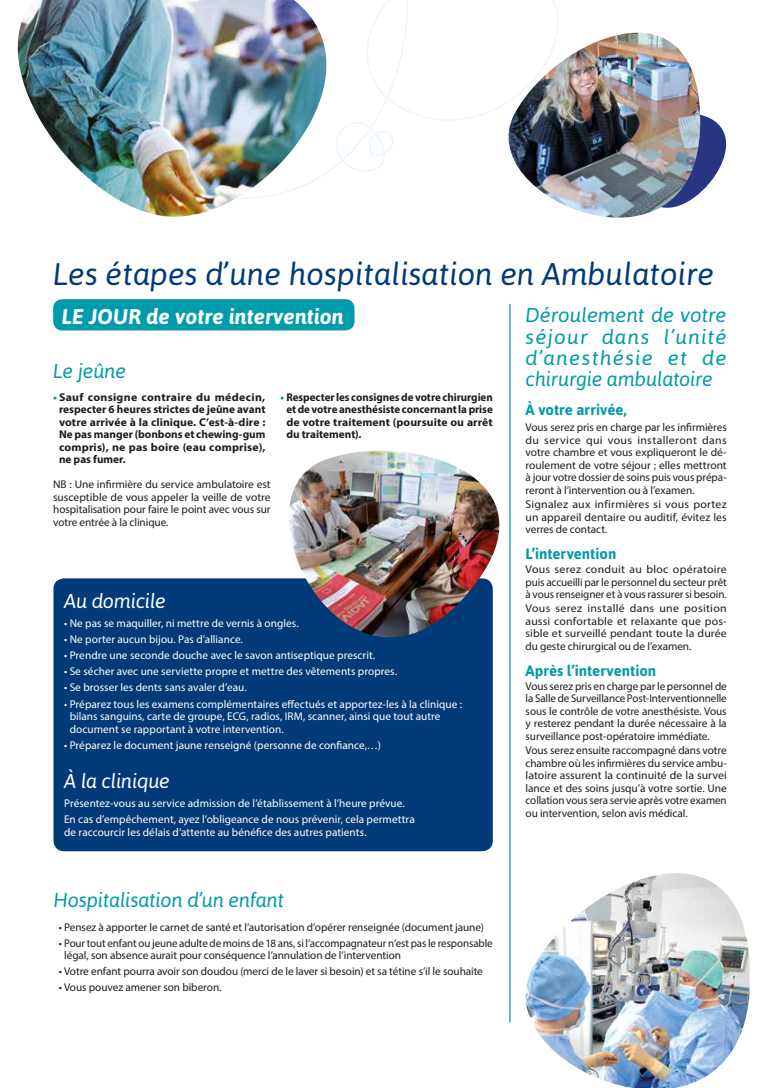
<style>
.page{position:relative;width:780px;height:1088px;background:#fff}
.page>*{position:absolute;margin:0;border:0;box-sizing:border-box;transform-origin:0 0}
.t1{font:italic 31.25px "Asap";color:#003a78}
.t2{font:italic 700 21.25px "Asap";color:#fff}
.t3{font:italic 20px/21.2px "Asap";letter-spacing:-.01em;color:#009bac;text-align:justify;scale:1.04 1}
.t4{font:italic 20px "Asap";letter-spacing:-.01em;color:#009bac}
.t5{font:italic 20px "Asap";letter-spacing:-.015em;color:#fff}
.t6{font:700 15px "Asap";color:#009bac}
.t7{font:11.25px/12.5px "Myriad Pro";letter-spacing:-.005em;color:#1d1d1b;text-align:justify}
.t8{font:11.25px/12.5px "Myriad Pro";letter-spacing:.005em;color:#fff}
.t9{font:11.25px/12.5px "Myriad Pro";letter-spacing:-.005em;color:#1d1d1b;text-align:justify;scale:1.05 1}
.t10{font:700 11.25px/12.5px "Myriad Pro";letter-spacing:.005em;color:#1d1d1b;text-align:justify;scale:1.05 1}
.t11{font:700 11.25px/12.5px "Myriad Pro";letter-spacing:.005em;color:#1d1d1b;text-align:justify}
.s1{color:#009bac}
</style>
<div class="page">
<svg style="left:340px;top:0;width:160px;height:172px"></svg>
<svg style="left:701px;top:115px;width:26px;height:77px"></svg>
<img style="left:17px;top:0;width:323px;height:217px">
<img style="left:507px;top:33px;width:194px;height:185px">
<div style="left:53px;top:299px;width:301px;height:31px;background:#009bac;border-radius:9px"></div>
<hr style="left:509px;top:304px;width:1px;height:718px;background:#009bac">
<div style="left:53px;top:578px;width:440px;height:273px;background:#003a78;border-radius:11px"></div>
<img style="left:246px;top:451px;width:265px;height:197px">
<img style="left:525px;top:873px;width:224px;height:215px">
<h1 class="t1" style="left:53px;top:255px;width:662px">Les étapes d’une hospitalisation en Ambulatoire</h1>
<h2 class="t2" style="left:62px;top:304px;width:283px">LE JOUR de votre intervention</h2>
<h3 class="t4" style="left:53px;top:359px;width:74px">Le jeûne</h3>
<p class="t10" style="left:59px;top:390px;width:198px;text-indent:-6px"><span class="s1">•</span> Sauf consigne contraire du médecin, respecter 6 heures strictes de jeûne avant votre arrivée à la clinique. C’est-à-dire :<br>Ne pas manger (bonbons et chewing-gum compris), ne pas boire (eau comprise), ne pas fumer.</p>
<p class="t11" style="left:286px;top:390px;width:208px;text-indent:-6px"><span class="s1">•</span> Respecter les consignes de votre chirurgien et de votre anesthésiste concernant la prise de votre traitement (poursuite ou arrêt du traitement).</p>
<p class="t7" style="left:53px;top:478px;width:219px">NB : Une infirmière du service ambulatoire est susceptible de vous appeler la veille de votre hospitalisation pour faire le point avec vous sur votre entrée à la clinique.</p>
<h3 class="t3" style="left:525px;top:305px;width:195px">Déroulement de votre séjour dans l’unité d’anesthésie et de chirurgie ambulatoire</h3>
<h3 class="t6" style="left:525px;top:401px;width:103px">À votre arrivée,</h3>
<p class="t7" style="left:525px;top:421px;width:203px">Vous serez pris en charge par les infirmières du service qui vous installeront dans votre chambre et vous expliqueront le dé&shy;roulement de votre séjour ; elles mettront à jour votre dossier de soins puis vous prépa&shy;reront à l’intervention ou à l’examen.</p>
<p class="t9" style="left:525px;top:498px;width:193px">Signalez aux infirmières si vous portez un appareil dentaire ou auditif, évitez les verres de contact.</p>
<h3 class="t6" style="left:525px;top:545px;width:92px">L’intervention</h3>
<p class="t9" style="left:525px;top:563px;width:193px">Vous serez conduit au bloc opératoire puis accueilli par le personnel du secteur prêt à vous renseigner et à vous rassurer si besoin.</p>
<p class="t9" style="left:525px;top:602px;width:193px">Vous serez installé dans une position aussi confortable et relaxante que pos&shy;sible et surveillé pendant toute la durée du geste chirurgical ou de l’examen.</p>
<h3 class="t6" style="left:525px;top:661px;width:132px">Après l’intervention</h3>
<p class="t7" style="left:525px;top:680px;width:203px">Vous serez pris en charge par le personnel de la Salle de Surveillance Post-Interventionnelle sous le contrôle de votre anesthésiste. Vous y resterez pendant la durée nécessaire à la surveillance post-opératoire immédiate.</p>
<p class="t7" style="left:525px;top:744px;width:203px">Vous serez ensuite raccompagné dans votre chambre où les infirmières du service ambu&shy;latoire assurent la continuité de la survei lance et des soins jusqu’à votre sortie. Une collation vous sera servie après votre examen ou intervention, selon avis médical.</p>
<h3 class="t5" style="left:64px;top:589px;width:103px">Au domicile</h3>
<p class="t8" style="left:64px;top:617px;width:236px">• Ne pas se maquiller, ni mettre de vernis à ongles.</p>
<p class="t8" style="left:64px;top:633px;width:180px">• Ne porter aucun bijou. Pas d’alliance.</p>
<p class="t8" style="left:64px;top:649px;width:312px">• Prendre une seconde douche avec le savon antiseptique prescrit.</p>
<p class="t8" style="left:64px;top:665px;width:334px">• Se sécher avec une serviette propre et mettre des vêtements propres.</p>
<p class="t8" style="left:64px;top:681px;width:184px">• Se brosser les dents sans avaler d’eau.</p>
<p class="t8" style="left:70px;top:697px;width:394px;text-indent:-6px">• Préparez tous les examens complémentaires effectués et apportez-les à la clinique : bilans sanguins, carte de groupe, ECG, radios, IRM, scanner, ainsi que tout autre document se rapportant à votre intervention.</p>
<p class="t8" style="left:64px;top:738px;width:318px">• Préparez le document jaune renseigné (personne de confiance,…)</p>
<h3 class="t5" style="left:64px;top:769px;width:107px">À la clinique</h3>
<p class="t8" style="left:64px;top:795px;width:352px;line-height:16px">Présentez-vous au service admission de l’établissement à l’heure prévue.<br>En cas d’empêchement, ayez l’obligeance de nous prévenir, cela permettra</p>
<p class="t8" style="left:64px;top:826px;width:304px">de raccourcir les délais d’attente au bénéfice des autres patients.</p>
<h3 class="t4" style="left:53px;top:889px;width:232px">Hospitalisation d’un enfant</h3>
<p class="t7" style="left:59px;top:920px;width:426px">• Pensez à apporter le carnet de santé et l’autorisation d’opérer renseignée (document jaune)</p>
<p class="t7" style="left:64px;top:936px;width:430px;text-indent:-5px">• Pour tout enfant ou jeune adulte de moins de 18 ans, si l’accompagnateur n’est pas le responsable légal, son absence aurait pour conséquence l’annulation de l’intervention</p>
<p class="t7" style="left:59px;top:965px;width:425px">• Votre enfant pourra avoir son doudou (merci de le laver si besoin) et sa tétine s’il le souhaite</p>
<p class="t7" style="left:59px;top:981px;width:164px">• Vous pouvez amener son biberon.</p>
</div>
